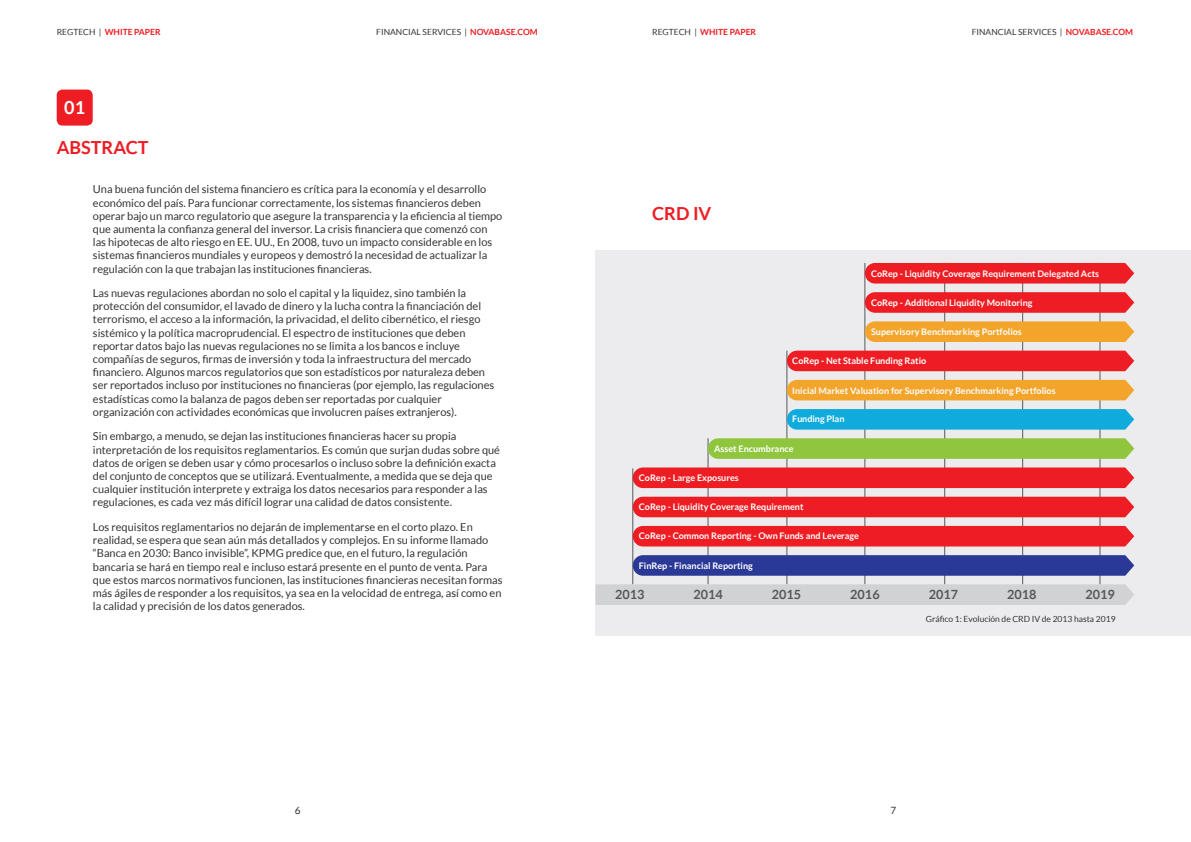
<style>
.page{position:relative;width:1191px;height:842px;background:#fff}
.page>*{position:absolute;margin:0;border:0;box-sizing:border-box;transform-origin:0 0}
.Subtitles{font:700 18px "Lato";color:#ee1d23}
.Subtitles-2{font:700 18px "Lato";color:#fff}
.t1{font:700 12.7px "Lato";color:#57585a}
.Text{font:11px/13.2px "Lato";color:#363232}
.t2{font:10px "Lato";color:#363232}
.t3{font:700 9px "Lato";color:#fff}
.Small_text{font:8.5px "Lato";color:#363232}
.t4{font:700 8.5px "Lato";color:#ee1d23}
.s1{font-weight:400;color:#363232}
.s2{font-weight:700;color:#ee1d23}
</style>
<div class="page">
<div style="left:595px;top:250px;width:596px;height:386px;background:#ececee"></div>
<div style="left:57px;top:90px;width:36px;height:36px;background:#ee1d23;border-radius:6px"></div>
<hr style="left:786px;top:351px;width:1px;height:233px;background:#57585a">
<hr style="left:864px;top:263px;width:1px;height:321px;background:#57585a">
<hr style="left:944px;top:263px;width:1px;height:321px;background:#57585a">
<hr style="left:1022px;top:263px;width:1px;height:321px;background:#57585a">
<hr style="left:1099px;top:263px;width:1px;height:321px;background:#57585a">
<hr style="left:707px;top:438px;width:1px;height:146px;background:#57585a">
<hr style="left:632px;top:468px;width:1px;height:116px;background:#57585a">
<div style="left:595px;top:584px;width:539px;height:21px;background:#d1d2d4"></div>
<svg style="left:633px;top:555px;width:501px;height:21px;background:#313e98"></svg>
<div style="left:633px;top:526px;width:501px;height:20px;background:#ee1d23"></div>
<div style="left:633px;top:497px;width:501px;height:20px;background:#ee1d23"></div>
<div style="left:633px;top:467px;width:501px;height:21px;background:#ee1d23"></div>
<svg style="left:708px;top:438px;width:426px;height:21px;background:#91c643"></svg>
<svg style="left:787px;top:409px;width:347px;height:21px;background:#17addd"></svg>
<div style="left:787px;top:380px;width:347px;height:20px;background:#f3a42b"></div>
<div style="left:787px;top:351px;width:347px;height:20px;background:#ee1d23"></div>
<svg style="left:865px;top:321px;width:269px;height:21px;background:#f2a633"></svg>
<svg style="left:865px;top:292px;width:269px;height:21px;background:#ed252b"></svg>
<svg style="left:865px;top:263px;width:269px;height:21px;background:#ed252b"></svg>
<p class="t4" style="left:57px;top:27px;width:105px"><span class="s1">REGTECH |</span> WHITE PAPER</p>
<p class="Small_text" style="left:376px;top:28px;width:163px">FINANCIAL SERVICES | <span class="s2">NOVABASE.COM</span></p>
<p class="t4" style="left:652px;top:27px;width:105px"><span class="s1">REGTECH |</span> WHITE PAPER</p>
<p class="Small_text" style="left:971px;top:28px;width:163px">FINANCIAL SERVICES | <span class="s2">NOVABASE.COM</span></p>
<p class="Subtitles-2" style="left:64px;top:97px;width:22px">01</p>
<p class="Subtitles" style="left:57px;top:137px;width:93px">ABSTRACT</p>
<p class="Text" style="left:93px;top:183px;width:411px">Una buena función del sistema financiero es crítica para la economía y el desarrollo económico del país. Para funcionar correctamente, los sistemas financieros deben operar bajo un marco regulatorio que asegure la transparencia y la eficiencia al tiempo que aumenta la confianza general del inversor. La crisis financiera que comenzó con las hipotecas de alto riesgo en EE. UU., En 2008, tuvo un impacto considerable en los sistemas financieros mundiales y europeos y demostró la necesidad de actualizar la regulación con la que trabajan las instituciones financieras.</p>
<p class="Text" style="left:93px;top:286px;width:403px">Las nuevas regulaciones abordan no solo el capital y la liquidez, sino también la protección del consumidor, el lavado de dinero y la lucha contra la financiación del terrorismo, el acceso a la información, la privacidad, el delito cibernético, el riesgo sistémico y la política macroprudencial. El espectro de instituciones que deben reportar datos bajo las nuevas regulaciones no se limita a los bancos e incluye compañías de seguros, firmas de inversión y toda la infraestructura del mercado financiero. Algunos marcos regulatorios que son estadísticos por naturaleza deben ser reportados incluso por instituciones no financieras (por ejemplo, las regulaciones estadísticas como la balanza de pagos deben ser reportadas por cualquier organización con actividades económicas que involucren países extranjeros).</p>
<p class="Text" style="left:93px;top:430px;width:409px">Sin embargo, a menudo, se dejan las instituciones financieras hacer su propia interpretación de los requisitos reglamentarios. Es común que surjan dudas sobre qué datos de origen se deben usar y cómo procesarlos o incluso sobre la definición exacta del conjunto de conceptos que se utilizará. Eventualmente, a medida que se deja que cualquier institución interprete y extraiga los datos necesarios para responder a las regulaciones, es cada vez más difícil lograr una calidad de datos consistente.</p>
<p class="Text" style="left:93px;top:520px;width:411px">Los requisitos reglamentarios no dejarán de implementarse en el corto plazo. En realidad, se espera que sean aún más detallados y complejos. En su informe llamado “Banca en 2030: Banco invisible”, KPMG predice que, en el futuro, la regulación bancaria se hará en tiempo real e incluso estará presente en el punto de venta. Para que estos marcos normativos funcionen, las instituciones financieras necesitan formas más ágiles de responder a los requisitos, ya sea en la velocidad de entrega, así como en la calidad y precisión de los datos generados.</p>
<p class="Subtitles" style="left:652px;top:204px;width:61px">CRD IV</p>
<p class="t3" style="left:871px;top:268px;width:230px">CoRep - Liquidity Coverage Requirement Delegated Acts</p>
<p class="t3" style="left:871px;top:297px;width:163px">CoRep - Additional Liquidity Monitoring</p>
<p class="t3" style="left:871px;top:327px;width:152px">Supervisory Benchmarking Portfolios</p>
<p class="t3" style="left:792px;top:356px;width:136px">CoRep - Net Stable Funding Ratio</p>
<p class="t3" style="left:792px;top:385px;width:265px">Inicial Market Valuation for Supervisory Benchmarking Portfolios</p>
<p class="t3" style="left:792px;top:414px;width:54px">Funding Plan</p>
<p class="t3" style="left:714px;top:443px;width:81px">Asset Encumbrance</p>
<p class="t3" style="left:639px;top:472px;width:102px">CoRep - Large Exposures</p>
<p class="t3" style="left:639px;top:502px;width:166px">CoRep - Liquidity Coverage Requirement</p>
<p class="t3" style="left:639px;top:531px;width:222px">CoRep - Common Reporting - Own Funds and Leverage</p>
<p class="t3" style="left:639px;top:560px;width:115px">FinRep - Financial Reporting</p>
<p class="t1" style="left:615px;top:587px;width:31px">2013</p>
<p class="t1" style="left:693px;top:587px;width:31px">2014</p>
<p class="t1" style="left:772px;top:587px;width:31px">2015</p>
<p class="t1" style="left:850px;top:587px;width:31px">2016</p>
<p class="t1" style="left:928px;top:587px;width:31px">2017</p>
<p class="t1" style="left:1007px;top:587px;width:31px">2018</p>
<p class="t1" style="left:1085px;top:587px;width:31px">2019</p>
<p class="Small_text" style="left:926px;top:614px;width:191px">Gráfico 1: Evolución de CRD IV de 2013 hasta 2019</p>
<p class="t2" style="left:295px;top:805px;width:7px">6</p>
<p class="t2" style="left:890px;top:805px;width:7px">7</p>
</div>
